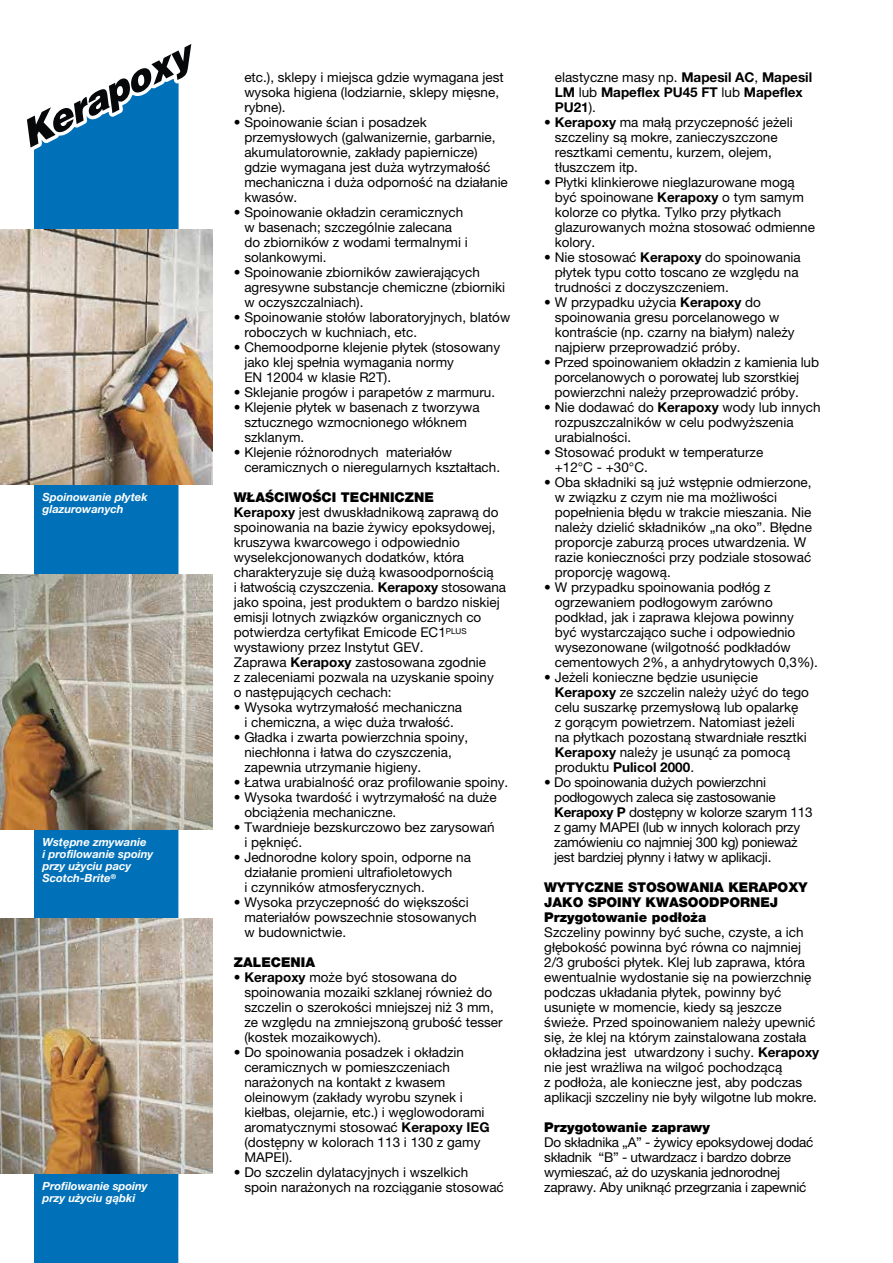
<style>
.page{position:relative;width:893px;height:1263px;background:#fff}
.page>*{position:absolute;margin:0;border:0;box-sizing:border-box;transform-origin:0 0}
.t1{font:13.5px/15px "Helvetica Neue LTW1 G";color:#000}
.t2{font:13.5px/15px "Helvetica Neue LTW1 G";letter-spacing:-.02em;color:#000}
.t3{font:900 13.5px/15px "Helvetica Neue LTW1 G";color:#000}
.t4{font:700 13.5px/15px "Helvetica Neue LTW1 G";color:#000}
.t5{font:italic 700 11.25px/12px "Helvetica Neue LTW1 G";color:#fff}
.s1{font-weight:900}
.s2{font-weight:700}
.s3{font-weight:400}
</style>
<div class="page">
<div style="left:34px;top:151px;width:145px;height:1112px;background:#0071b8"></div>
<img style="left:0;top:230px;width:213px;height:255px">
<img style="left:0;top:574px;width:213px;height:255px">
<img style="left:0;top:918px;width:213px;height:255px">
<svg style="left:27px;top:44px;width:165px;height:107px"></svg>
<p class="t5" style="left:43px;top:491px;width:107px">Spoinowanie płytek glazurowanych</p>
<p class="t5" style="left:43px;top:836px;width:112px">Wstępne zmywanie<br>i profilowanie spoiny przy użyciu pacy<br>Scotch-Brite<sup>®</sup></p>
<p class="t5" style="left:43px;top:1180px;width:107px">Profilowanie spoiny przy użyciu gąbki</p>
<p class="t1" style="left:244px;top:70px;width:261px">etc.), sklepy i miejsca gdzie wymagana jest wysoka higiena (lodziarnie, sklepy mięsne, rybne).</p>
<p class="t1" style="left:244px;top:115px;width:265px;text-indent:-11px">• Spoinowanie ścian i posadzek przemysłowych (galwanizernie, garbarnie, akumulatorownie, zakłady papiernicze) gdzie wymagana jest duża wytrzymałość mechaniczna i duża odporność na działanie kwasów.</p>
<p class="t1" style="left:244px;top:205px;width:225px;text-indent:-11px">• Spoinowanie okładzin ceramicznych w basenach; szczególnie zalecana do zbiorników z wodami termalnymi i solankowymi.</p>
<p class="t1" style="left:244px;top:265px;width:262px;text-indent:-11px">• Spoinowanie zbiorników zawierających agresywne substancje chemiczne (zbiorniki w oczyszczalniach).</p>
<p class="t1" style="left:244px;top:310px;width:267px;text-indent:-11px">• Spoinowanie stołów laboratoryjnych, blatów roboczych w kuchniach, etc.</p>
<p class="t1" style="left:244px;top:340px;width:257px;text-indent:-11px">• Chemoodporne klejenie płytek (stosowany jako klej spełnia wymagania normy<br>EN 12004 w klasie R2T).</p>
<p class="t1" style="left:234px;top:384px;width:263px">• Sklejanie progów i parapetów z marmuru.</p>
<p class="t1" style="left:244px;top:399px;width:237px;text-indent:-11px">• Klejenie płytek w basenach z tworzywa sztucznego wzmocnionego włóknem szklanym.</p>
<p class="t1" style="left:244px;top:444px;width:257px;text-indent:-11px">• Klejenie różnorodnych materiałów ceramicznych o nieregularnych kształtach.</p>
<p class="t1" style="left:234px;top:489px;width:274px"><span class="s1">WŁAŚCIWOŚCI TECHNICZNE<br></span><span class="s2">Kerapoxy</span> jest dwuskładnikową zaprawą do spoinowania na bazie żywicy epoksydowej, kruszywa kwarcowego i odpowiednio wyselekcjonowanych dodatków, która charakteryzuje się dużą kwasoodpornością<br>i łatwością czyszczenia. <span class="s2">Kerapoxy</span> stosowana jako spoina, jest produktem o bardzo niskiej emisji lotnych związków organicznych co potwierdza certyfikat Emicode EC1<sup>PLUS </sup>wystawiony przez Instytut GEV.<br>Zaprawa <span class="s2">Kerapoxy</span> zastosowana zgodnie<br>z zaleceniami pozwala na uzyskanie spoiny<br>o następujących cechach:</p>
<p class="t1" style="left:234px;top:700px;width:230px;text-align:center">• Wysoka wytrzymałość mechaniczna i chemiczna, a więc duża trwałość.</p>
<p class="t1" style="left:244px;top:730px;width:225px;text-indent:-11px">• Gładka i zwarta powierzchnia spoiny, niechłonna i łatwa do czyszczenia, zapewnia utrzymanie higieny.</p>
<p class="t1" style="left:234px;top:775px;width:276px">• Łatwa urabialność oraz profilowanie spoiny.</p>
<p class="t1" style="left:244px;top:790px;width:254px;text-indent:-11px">• Wysoka twardość i wytrzymałość na duże obciążenia mechaniczne.</p>
<p class="t1" style="left:244px;top:820px;width:252px;text-indent:-11px">• Twardnieje bezskurczowo bez zarysowań i pęknięć.</p>
<p class="t1" style="left:244px;top:850px;width:228px;text-indent:-11px">• Jednorodne kolory spoin, odporne na działanie promieni ultrafioletowych<br>i czynników atmosferycznych.</p>
<p class="t1" style="left:244px;top:895px;width:234px;text-indent:-11px">• Wysoka przyczepność do większości materiałów powszechnie stosowanych w budownictwie.</p>
<p class="t3" style="left:234px;top:955px;width:83px">ZALECENIA</p>
<p class="t1" style="left:244px;top:969px;width:260px;text-indent:-11px">• <span class="s2">Kerapoxy</span> może być stosowana do spoinowania mozaiki szklanej również do szczelin o szerokości mniejszej niż 3 mm, ze względu na zmniejszoną grubość tesser (kostek mozaikowych).</p>
<p class="t1" style="left:244px;top:1044px;width:247px;text-indent:-11px">• Do spoinowania posadzek i okładzin ceramicznych w pomieszczeniach narażonych na kontakt z kwasem oleinowym (zakłady wyrobu szynek i kiełbas, olejarnie, etc.) i węglowodorami aromatycznymi stosować <span class="s2">Kerapoxy IEG </span>(dostępny w kolorach 113 i 130 z gamy<br>MAPEI).</p>
<p class="t1" style="left:244px;top:1164px;width:261px;text-indent:-11px">• Do szczelin dylatacyjnych i wszelkich spoin narażonych na rozciąganie stosować</p>
<p class="t4" style="left:555px;top:69px;width:259px"><span class="s3">elastyczne masy np.</span> Mapesil AC<span class="s3">,</span> Mapesil<br>LM <span class="s3">lub</span> Mapeflex PU45 FT <span class="s3">lub</span> Mapeflex<br>PU21<span class="s3">).</span></p>
<p class="t1" style="left:555px;top:114px;width:239px;text-indent:-11px">• <span class="s2">Kerapoxy</span> ma małą przyczepność jeżeli szczeliny są mokre, zanieczyszczone resztkami cementu, kurzem, olejem, tłuszczem itp.</p>
<p class="t1" style="left:555px;top:174px;width:262px;text-indent:-11px">• Płytki klinkierowe nieglazurowane mogą być spoinowane <span class="s2">Kerapoxy</span> o tym samym kolorze co płytka. Tylko przy płytkach glazurowanych można stosować odmienne kolory.</p>
<p class="t1" style="left:555px;top:249px;width:247px;text-indent:-11px">• Nie stosować <span class="s2">Kerapoxy</span> do spoinowania płytek typu cotto toscano ze względu na trudności z doczyszczeniem.</p>
<p class="t1" style="left:555px;top:294px;width:241px;text-indent:-11px">• W przypadku użycia <span class="s2">Kerapoxy</span> do spoinowania gresu porcelanowego w kontraście (np. czarny na białym) należy najpierw przeprowadzić próby.</p>
<p class="t1" style="left:554px;top:354px;width:266px;text-indent:-10px">• Przed spoinowaniem okładzin z kamienia lub porcelanowych o porowatej lub szorstkiej powierzchni należy przeprowadzić próby.</p>
<p class="t1" style="left:555px;top:399px;width:267px;text-indent:-11px">• Nie dodawać do <span class="s2">Kerapoxy</span> wody lub innych rozpuszczalników w celu podwyższenia urabialności.</p>
<p class="t1" style="left:555px;top:444px;width:210px;text-indent:-11px">• Stosować produkt w temperaturze +12°C - +30°C.</p>
<p class="t1" style="left:555px;top:474px;width:259px;text-indent:-11px">• Oba składniki są już wstępnie odmierzone, w związku z czym nie ma możliwości popełnienia błędu w trakcie mieszania. Nie należy dzielić składników „na oko”. Błędne proporcje zaburzą proces utwardzenia. W razie konieczności przy podziale stosować proporcję wagową.</p>
<p class="t1" style="left:555px;top:579px;width:265px;text-indent:-11px">• W przypadku spoinowania podłóg z ogrzewaniem podłogowym zarówno podkład, jak i zaprawa klejowa powinny być wystarczająco suche i odpowiednio wysezonowane (wilgotność podkładów cementowych 2%, a anhydrytowych 0,3%).</p>
<p class="t1" style="left:555px;top:669px;width:256px;text-indent:-11px">• Jeżeli konieczne będzie usunięcie <span class="s2">Kerapoxy</span> ze szczelin należy użyć do tego celu suszarkę przemysłową lub opalarkę<br>z gorącym powietrzem. Natomiast jeżeli na płytkach pozostaną stwardniałe resztki <span class="s2">Kerapoxy</span> należy je usunąć za pomocą produktu <span class="s2">Pulicol 2000</span>.</p>
<p class="t2" style="left:554px;top:774px;width:260px;text-indent:-10px">• Do spoinowania dużych powierzchni podłogowych zaleca się zastosowanie <span class="s2">Kerapoxy P</span> dostępny w kolorze szarym 113 z gamy MAPEI (lub w innych kolorach przy zamówieniu co najmniej 300 kg) ponieważ jest bardziej płynny i łatwy w aplikacji.</p>
<p class="t3" style="left:544px;top:879px;width:265px">WYTYCZNE STOSOWANIA KERAPOXY<br>JAKO SPOINY KWASOODPORNEJ<br>Przygotowanie podłoża</p>
<p class="t1" style="left:544px;top:924px;width:276px">Szczeliny powinny być suche, czyste, a ich głębokość powinna być równa co najmniej 2/3 grubości płytek. Klej lub zaprawa, która ewentualnie wydostanie się na powierzchnię podczas układania płytek, powinny być usunięte w momencie, kiedy są jeszcze świeże. Przed spoinowaniem należy upewnić się, że klej na którym zainstalowana została okładzina jest utwardzony i suchy. <span class="s2">Kerapoxy </span>nie jest wrażliwa na wilgoć pochodzącą<br>z podłoża, ale konieczne jest, aby podczas aplikacji szczeliny nie były wilgotne lub mokre.</p>
<p class="t3" style="left:544px;top:1119px;width:167px">Przygotowanie zaprawy</p>
<p class="t2" style="left:544px;top:1134px;width:271px">Do składnika „A” - żywicy epoksydowej dodać składnik “B” - utwardzacz i bardzo dobrze wymieszać, aż do uzyskania jednorodnej zaprawy. Aby uniknąć przegrzania i zapewnić</p>
</div>
